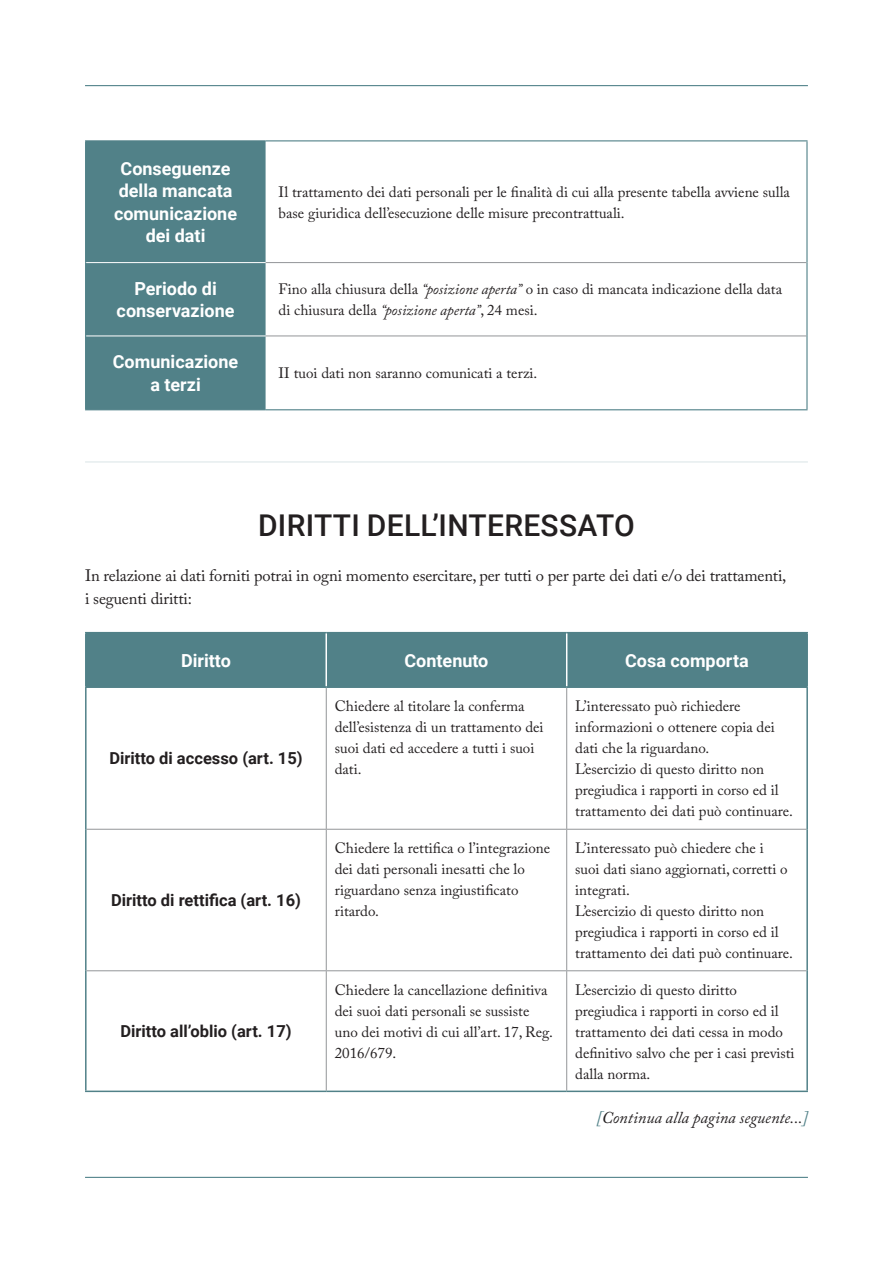
<style>
.page{position:relative;width:893px;height:1263px;background:#fff}
.page>*{position:absolute;margin:0;border:0;box-sizing:border-box;transform-origin:0 0}
.t1{font:500 30px "Roboto";letter-spacing:.01em;color:#231f20}
.t2{font:700 18px/22.5px "Roboto";color:#fff;text-align:center}
.t3{font:16.5px "Adobe Caslon Pro";letter-spacing:-.01em;color:#231f20}
.t4{font:700 16.5px "Roboto";color:#231f20}
.t5{font:italic 16.5px "Adobe Caslon Pro";color:#231f20}
.t6{font:15px/21px "Adobe Caslon Pro";color:#231f20}
.s1{font-style:italic}
.s2{color:#518188}
</style>
<div class="page">
<hr style="left:85px;top:1177px;width:723px;height:1px;background:#54858c">
<hr style="left:85px;top:85px;width:723px;height:1px;background:#54858c">
<div style="left:86px;top:141px;width:180px;height:268px;background:#518188"></div>
<hr style="left:85px;top:140px;width:181px;height:1px;background:#518188">
<hr style="left:85px;top:141px;width:1px;height:122px;background:#518188">
<hr style="left:266px;top:140px;width:541px;height:1px;background:#518188">
<hr style="left:806px;top:141px;width:1px;height:122px;background:#518188">
<hr style="left:85px;top:263px;width:1px;height:73px;background:#518188">
<hr style="left:806px;top:263px;width:1px;height:73px;background:#518188">
<hr style="left:85px;top:336px;width:1px;height:73px;background:#518188">
<hr style="left:806px;top:336px;width:1px;height:73px;background:#518188">
<hr style="left:266px;top:409px;width:541px;height:1px;background:#518188">
<hr style="left:85px;top:409px;width:181px;height:1px;background:#518188">
<hr style="left:266px;top:262px;width:540px;height:1px;background:#939598">
<hr style="left:266px;top:336px;width:540px;height:1px;background:#939598">
<hr style="left:86px;top:262px;width:180px;height:1px;background:#fff">
<hr style="left:86px;top:336px;width:180px;height:1px;background:#fff">
<hr style="left:85px;top:461px;width:723px;height:1px;background:#54858c">
<div style="left:87px;top:633px;width:719px;height:53px;background:#518188"></div>
<hr style="left:85px;top:632px;width:241px;height:1px;background:#518188">
<hr style="left:85px;top:633px;width:2px;height:53px;background:#518188">
<hr style="left:326px;top:632px;width:241px;height:1px;background:#518188">
<hr style="left:567px;top:632px;width:241px;height:1px;background:#518188">
<hr style="left:806px;top:633px;width:2px;height:53px;background:#518188">
<hr style="left:325px;top:633px;width:2px;height:53px;background:#fff">
<hr style="left:566px;top:633px;width:1px;height:53px;background:#fff">
<hr style="left:326px;top:688px;width:1px;height:141px;background:#939598">
<hr style="left:566px;top:688px;width:1px;height:141px;background:#939598">
<hr style="left:87px;top:829px;width:239px;height:1px;background:#939598">
<hr style="left:326px;top:829px;width:241px;height:1px;background:#939598">
<hr style="left:326px;top:830px;width:1px;height:140px;background:#939598">
<hr style="left:567px;top:829px;width:239px;height:1px;background:#939598">
<hr style="left:566px;top:830px;width:1px;height:140px;background:#939598">
<hr style="left:326px;top:971px;width:1px;height:119px;background:#939598">
<hr style="left:566px;top:971px;width:1px;height:119px;background:#939598">
<hr style="left:85px;top:686px;width:241px;height:2px;background:#518188">
<hr style="left:85px;top:688px;width:2px;height:141px;background:#518188">
<hr style="left:326px;top:686px;width:241px;height:2px;background:#518188">
<hr style="left:567px;top:686px;width:241px;height:2px;background:#518188">
<hr style="left:806px;top:688px;width:2px;height:141px;background:#518188">
<hr style="left:85px;top:829px;width:2px;height:142px;background:#518188">
<hr style="left:806px;top:829px;width:2px;height:142px;background:#518188">
<hr style="left:85px;top:971px;width:2px;height:119px;background:#518188">
<hr style="left:806px;top:971px;width:2px;height:119px;background:#518188">
<hr style="left:85px;top:1090px;width:241px;height:2px;background:#518188">
<hr style="left:326px;top:1090px;width:241px;height:2px;background:#518188">
<hr style="left:567px;top:1090px;width:241px;height:2px;background:#518188">
<hr style="left:87px;top:970px;width:239px;height:1px;background:#939598">
<hr style="left:326px;top:970px;width:241px;height:1px;background:#939598">
<hr style="left:567px;top:970px;width:239px;height:1px;background:#939598">
<p class="t2" style="left:114px;top:156px;width:125px">Conseguenze della mancata comunicazione</p>
<p class="t2" style="left:146px;top:224px;width:61px">dei dati</p>
<p class="t6" style="left:279px;top:181px;width:513px">Il trattamento dei dati personali per le finalità di cui alla presente tabella avviene sulla base giuridica dell’esecuzione delle misure precontrattuali.</p>
<p class="t2" style="left:117px;top:276px;width:119px">Periodo di conservazione</p>
<p class="t6" style="left:279px;top:279px;width:505px">Fino alla chiusura della <span class="s1">“posizione aperta”</span> o in caso di mancata indicazione della data di chiusura della <span class="s1">“posizione aperta”</span>, 24 mesi.</p>
<p class="t2" style="left:113px;top:350px;width:127px">Comunicazione</p>
<p class="t2" style="left:150px;top:373px;width:52px">a terzi</p>
<p class="t6" style="left:279px;top:363px;width:260px">II tuoi dati non saranno comunicati a terzi.</p>
<p class="t1" style="left:258px;top:504px;width:378px">DIRITTI DELL’INTERESSATO</p>
<p class="t3" style="left:85px;top:566px;width:703px">In relazione ai dati forniti potrai in ogni momento esercitare, per tutti o per parte dei dati e/o dei trattamenti,</p>
<p class="t3" style="left:85px;top:588px;width:108px">i seguenti diritti:</p>
<p class="t2" style="left:181px;top:648px;width:51px">Diritto</p>
<p class="t2" style="left:404px;top:648px;width:85px">Contenuto</p>
<p class="t2" style="left:625px;top:648px;width:125px">Cosa comporta</p>
<p class="t4" style="left:109px;top:747px;width:195px">Diritto di accesso (art. 15)</p>
<p class="t4" style="left:111px;top:889px;width:191px">Diritto di rettifica (art. 16)</p>
<p class="t4" style="left:120px;top:1020px;width:173px">Diritto all’oblio (art. 17)</p>
<p class="t6" style="left:335px;top:695px;width:210px">Chiedere al titolare la conferma dell’esistenza di un trattamento dei suoi dati ed accedere a tutti i suoi dati.</p>
<p class="t6" style="left:575px;top:695px;width:201px">L’interessato può richiedere informazioni o ottenere copia dei dati che la riguardano.</p>
<p class="t6" style="left:575px;top:758px;width:219px">L’esercizio di questo diritto non pregiudica i rapporti in corso ed il trattamento dei dati può continuare.</p>
<p class="t6" style="left:335px;top:837px;width:217px">Chiedere la rettifica o l’integrazione dei dati personali inesatti che lo riguardano senza ingiustificato ritardo.</p>
<p class="t6" style="left:575px;top:837px;width:214px">L’interessato può chiedere che i suoi dati siano aggiornati, corretti o integrati.</p>
<p class="t6" style="left:575px;top:900px;width:219px">L’esercizio di questo diritto non pregiudica i rapporti in corso ed il trattamento dei dati può continuare.</p>
<p class="t6" style="left:335px;top:979px;width:220px">Chiedere la cancellazione definitiva dei suoi dati personali se sussiste uno dei motivi di cui all’art. 17, Reg.<br>2016/679.</p>
<p class="t6" style="left:575px;top:979px;width:221px">L’esercizio di questo diritto pregiudica i rapporti in corso ed il trattamento dei dati cessa in modo definitivo salvo che per i casi previsti dalla norma.</p>
<p class="t5" style="left:596px;top:1107px;width:213px"><span class="s2">[</span>Continua alla pagina seguente...<span class="s2">]</span></p>
</div>
